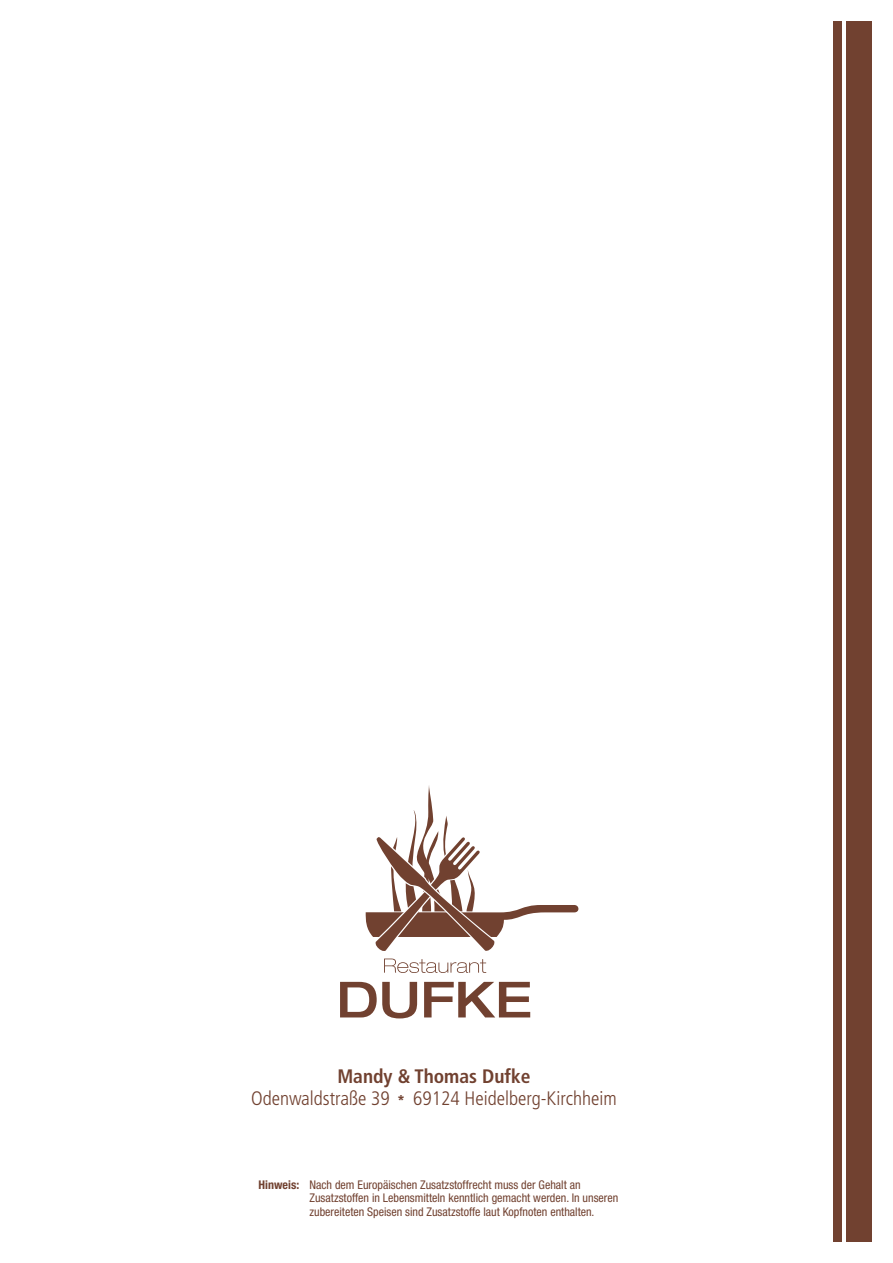
<style>
.page{position:relative;width:893px;height:1263px;background:#fff}
.page>*{position:absolute;margin:0;border:0;box-sizing:border-box;transform-origin:0 0}
.t1{font:300 condensed 19.5px "Frutiger";color:#714130}
.t2{font:700 condensed 19.5px "Frutiger";color:#714130}
.t3{font:italic 900 15px "Arial";color:#714130}
.t4{font:condensed 12px/13.8px "Helvetica Neue LT Std";color:#714130}
.s1{font-weight:700}
</style>
<div class="page">
<svg style="left:340px;top:982px;width:190px;height:36px"></svg>
<svg style="left:366px;top:785px;width:213px;height:188px"></svg>
<div style="left:846px;top:21px;width:26px;height:1221px;background:#714130"></div>
<div style="left:833px;top:21px;width:9px;height:1221px;background:#714130"></div>
<h1 class="t2" style="left:337px;top:1068px;width:195px">Mandy &amp; Thomas Dufke</h1>
<h1 class="t1" style="left:251px;top:1090px;width:367px">Odenwaldstraße 39 69124 Heidelberg-Kirchheim</h1>
<p class="t3" style="left:396px;top:1095px;width:10px">*</p>
<p class="t4" style="left:309px;top:1179px;width:310px;text-indent:-51px"><span class="s1">Hinweis:</span> Nach dem Europäischen Zusatzstoffrecht muss der Gehalt an<br>Zusatzstoffen in Lebensmitteln kenntlich gemacht werden. In unseren zubereiteten Speisen sind Zusatzstoffe laut Kopfnoten enthalten.</p>
</div>
